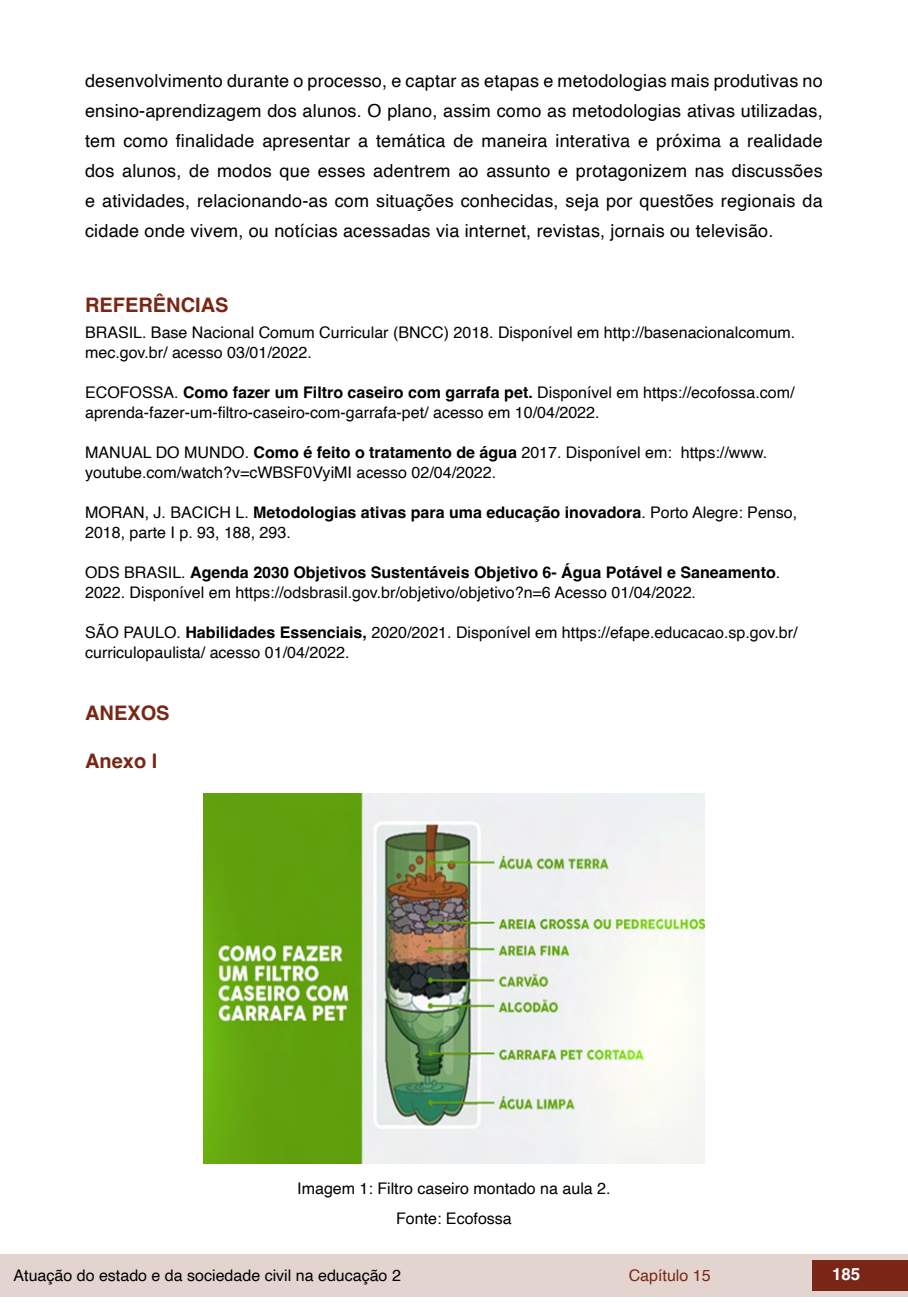
<style>
.page{position:relative;width:908px;height:1304px;background:#fff}
.page>*{position:absolute;margin:0;border:0;box-sizing:border-box;transform-origin:0 0}
.t1{font:700 20px "Helvetica";color:#7a2616}
.t2{font:18px/30px "Helvetica";letter-spacing:.01em;color:#000;text-align:justify}
.t3{font:700 16.8px "Helvetica";color:#fff}
.t4{font:16px/20px "Helvetica";color:#000}
.t5{font:16px "Helvetica";color:#7a2616}
.s1{font-weight:700}
</style>
<div class="page">
<div style="left:0;top:1254px;width:906px;height:43px;background:#e4d4d0"></div>
<div style="left:812px;top:1261px;width:95px;height:30px;background:#7a2616"></div>
<img style="left:203px;top:794px;width:501px;height:369px">
<p class="t2" style="left:85px;top:66px;width:738px">desenvolvimento durante o processo, e captar as etapas e metodologias mais produtivas no ensino-aprendizagem dos alunos. O plano, assim como as metodologias ativas utilizadas, tem como finalidade apresentar a temática de maneira interativa e próxima a realidade dos alunos, de modos que esses adentrem ao assunto e protagonizem nas discussões e atividades, relacionando-as com situações conhecidas, seja por questões regionais da cidade onde vivem, ou notícias acessadas via internet, revistas, jornais ou televisão.</p>
<p class="t1" style="left:85px;top:293px;width:145px">REFERÊNCIAS</p>
<p class="t4" style="left:85px;top:323px;width:711px">BRASIL. Base Nacional Comum Curricular (BNCC) 2018. Disponível em http://basenacionalcomum. mec.gov.br/ acesso 03/01/2022.</p>
<p class="t4" style="left:85px;top:383px;width:710px">ECOFOSSA. <span class="s1">Como fazer um Filtro caseiro com garrafa pet.</span> Disponível em https://ecofossa.com/ aprenda-fazer-um-filtro-caseiro-com-garrafa-pet/ acesso em 10/04/2022.</p>
<p class="t4" style="left:85px;top:443px;width:683px">MANUAL DO MUNDO. <span class="s1">Como é feito o tratamento de água</span> 2017. Disponível em: https://www. youtube.com/watch?v=cWBSF0VyiMI acesso 02/04/2022.</p>
<p class="t4" style="left:85px;top:503px;width:713px">MORAN, J. BACICH L. <span class="s1">Metodologias ativas para uma educação inovadora</span>. Porto Alegre: Penso,<br>2018, parte I p. 93, 188, 293.</p>
<p class="t4" style="left:85px;top:563px;width:696px">ODS BRASIL. <span class="s1">Agenda 2030 Objetivos Sustentáveis Objetivo 6- Água Potável e Saneamento</span>.<br>2022. Disponível em https://odsbrasil.gov.br/objetivo/objetivo?n=6 Acesso 01/04/2022.</p>
<p class="t4" style="left:85px;top:623px;width:713px">SÃO PAULO. <span class="s1">Habilidades Essenciais,</span> 2020/2021. Disponível em https://efape.educacao.sp.gov.br/ curriculopaulista/ acesso 01/04/2022.</p>
<p class="t1" style="left:85px;top:701px;width:86px">ANEXOS</p>
<p class="t1" style="left:85px;top:749px;width:74px">Anexo I</p>
<p class="t4" style="left:297px;top:1173px;width:315px;line-height:30.6px;text-align:center">Imagem 1: Filtro caseiro montado na aula 2.<br>Fonte: Ecofossa</p>
<p class="t4" style="left:14px;top:1266px;width:388px">Atuação do estado e da sociedade civil na educação 2</p>
<p class="t5" style="left:628px;top:1263px;width:83px">Capítulo 15</p>
<p class="t3" style="left:831px;top:1264px;width:30px">185</p>
</div>
